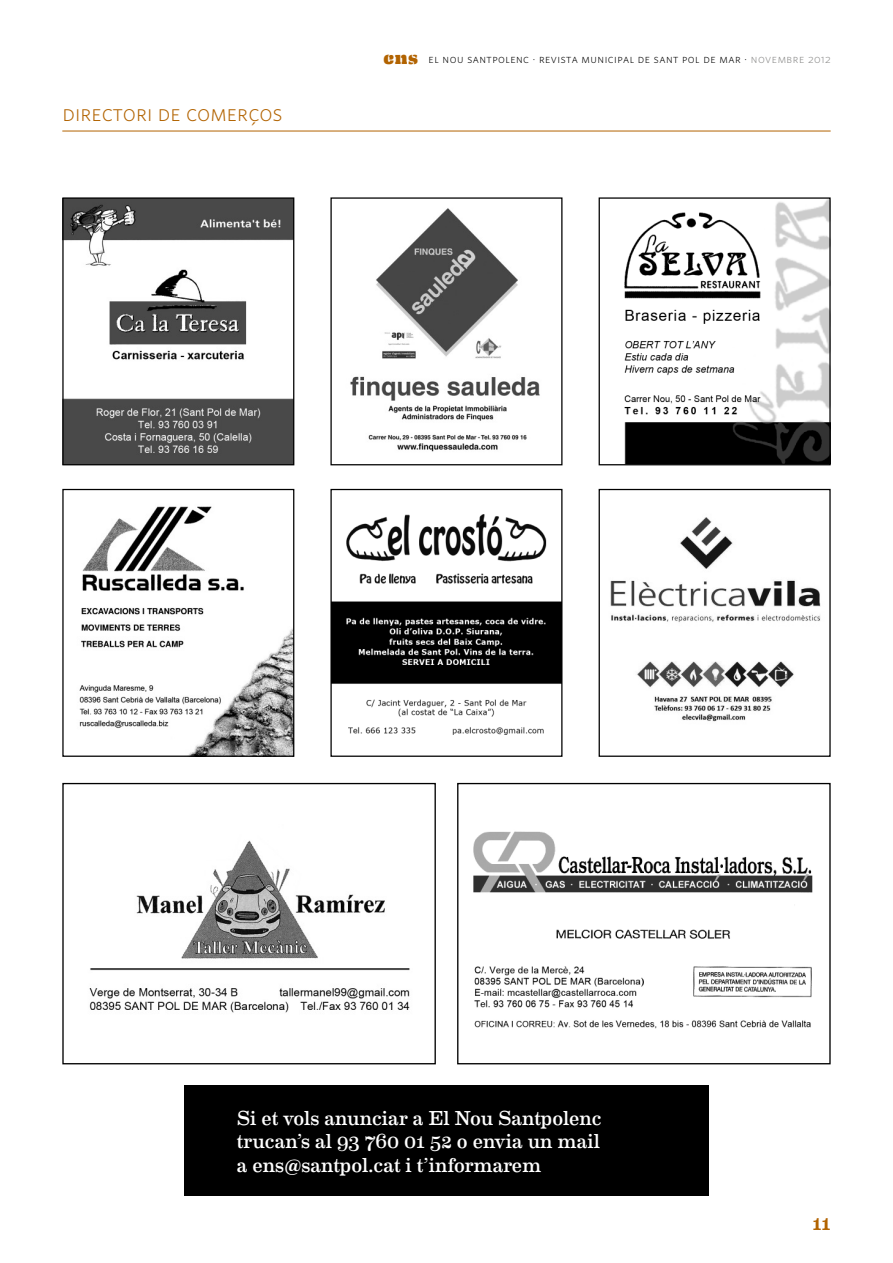
<style>
.page{position:relative;width:893px;height:1263px;background:#fff}
.page>*{position:absolute;margin:0;border:0;box-sizing:border-box;transform-origin:0 0}
.t1{font:23.25px "Whitney Light SC";letter-spacing:.005em;color:#b26300}
.t2{font:500 20.4px "Eames Century Modern";color:#b26300}
.t3{font:20.25px/23.7px "Eames Century Modern";letter-spacing:.005em;color:#fff;text-align:justify}
.t4{font:12.15px "Whitney Light SC";letter-spacing:.04em;color:#000}
.s1{font-family:"Eames Century Modern Stencil";font-size:18.9px;color:#b26300}
.s2{color:#878786}
</style>
<div class="page">
<hr style="left:62px;top:131px;width:768px;height:1px;background:#b26300">
<img style="left:79px;top:506px;width:213px;height:249px">
<div style="left:62px;top:489px;width:232px;height:268px;border:1px solid #000"></div>
<img style="left:64px;top:199px;width:228px;height:264px">
<div style="left:62px;top:197px;width:232px;height:268px;border:1px solid #000"></div>
<img style="left:332px;top:514px;width:228px;height:221px">
<div style="left:330px;top:489px;width:232px;height:268px;border:1px solid #000"></div>
<img style="left:350px;top:208px;width:190px;height:244px">
<img style="left:610px;top:517px;width:211px;height:205px">
<div style="left:598px;top:489px;width:232px;height:268px;border:1px solid #000"></div>
<img style="left:624px;top:199px;width:204px;height:264px">
<div style="left:598px;top:197px;width:232px;height:268px;border:1px solid #000"></div>
<img style="left:89px;top:840px;width:321px;height:173px">
<div style="left:62px;top:783px;width:374px;height:281px;border:1px solid #000"></div>
<img style="left:473px;top:831px;width:340px;height:198px">
<div style="left:457px;top:783px;width:373px;height:281px;border:1px solid #000"></div>
<div style="left:184px;top:1085px;width:524px;height:111px;background:#000"></div>
<p class="t1" style="left:62px;top:99px;width:221px">directori de comerços</p>
<p class="t4" style="left:383px;top:54px;width:448px"><span class="s1">ens</span> el nou santpolenc · revista municipal de sant pol de mar · <span class="s2">novembre 2012</span></p>
<p class="t3" style="left:237px;top:1107px;width:366px">Si et vols anunciar a El Nou Santpolenc trucan’s al 93 760 01 52 o envia un mail a ens@santpol.cat i t’informarem</p>
<p class="t2" style="left:813px;top:1215px;width:19px">11</p>
</div>
